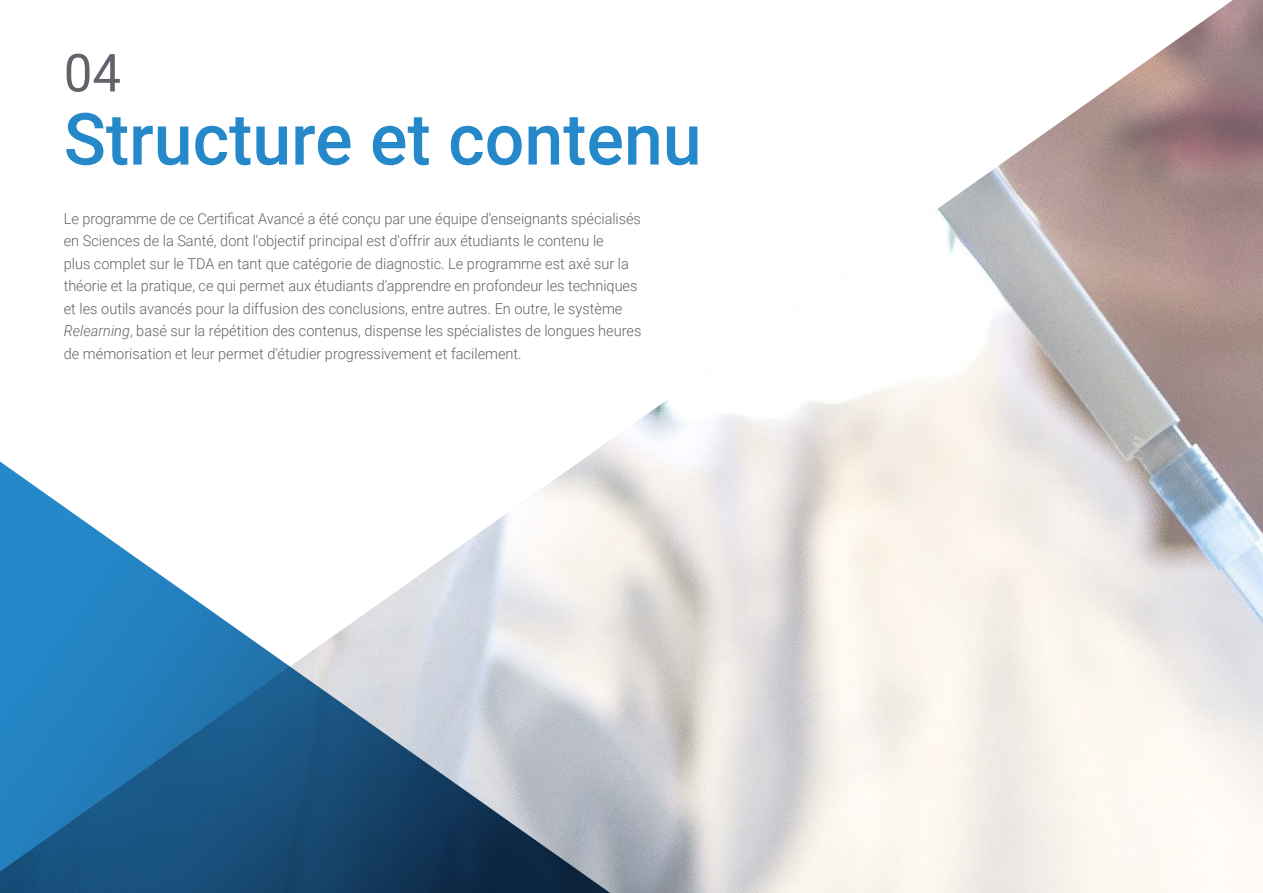
<style>
.page{position:relative;width:1263px;height:893px;background:#fff}
.page>*{position:absolute;margin:0;border:0;box-sizing:border-box;transform-origin:0 0}
.t1{font:500 72px "Roboto";color:#2488c9}
.t2{font:52.5px "Roboto";color:#61646a}
.t3{font:300 15px/22.5px "Roboto";color:#61646a}
.s1{font-style:italic}
</style>
<div class="page">
<img style="left:602px;top:0;width:661px;height:893px">
<svg style="left:0;top:446px;width:640px;height:447px"></svg>
<h2 class="t2" style="left:64px;top:36px;width:59px">04</h2>
<h1 class="t1" style="left:64px;top:89px;width:639px">Structure et contenu</h1>
<p class="t3" style="left:64px;top:207px;width:579px">Le programme de ce Certificat Avancé a été conçu par une équipe d'enseignants spécialisés en Sciences de la Santé, dont l'objectif principal est d'offrir aux étudiants le contenu le<br>plus complet sur le TDA en tant que catégorie de diagnostic. Le programme est axé sur la théorie et la pratique, ce qui permet aux étudiants d'apprendre en profondeur les techniques et les outils avancés pour la diffusion des conclusions, entre autres. En outre, le système <span class="s1">Relearning</span>, basé sur la répétition des contenus, dispense les spécialistes de longues heures de mémorisation et leur permet d'étudier progressivement et facilement.</p>
</div>
